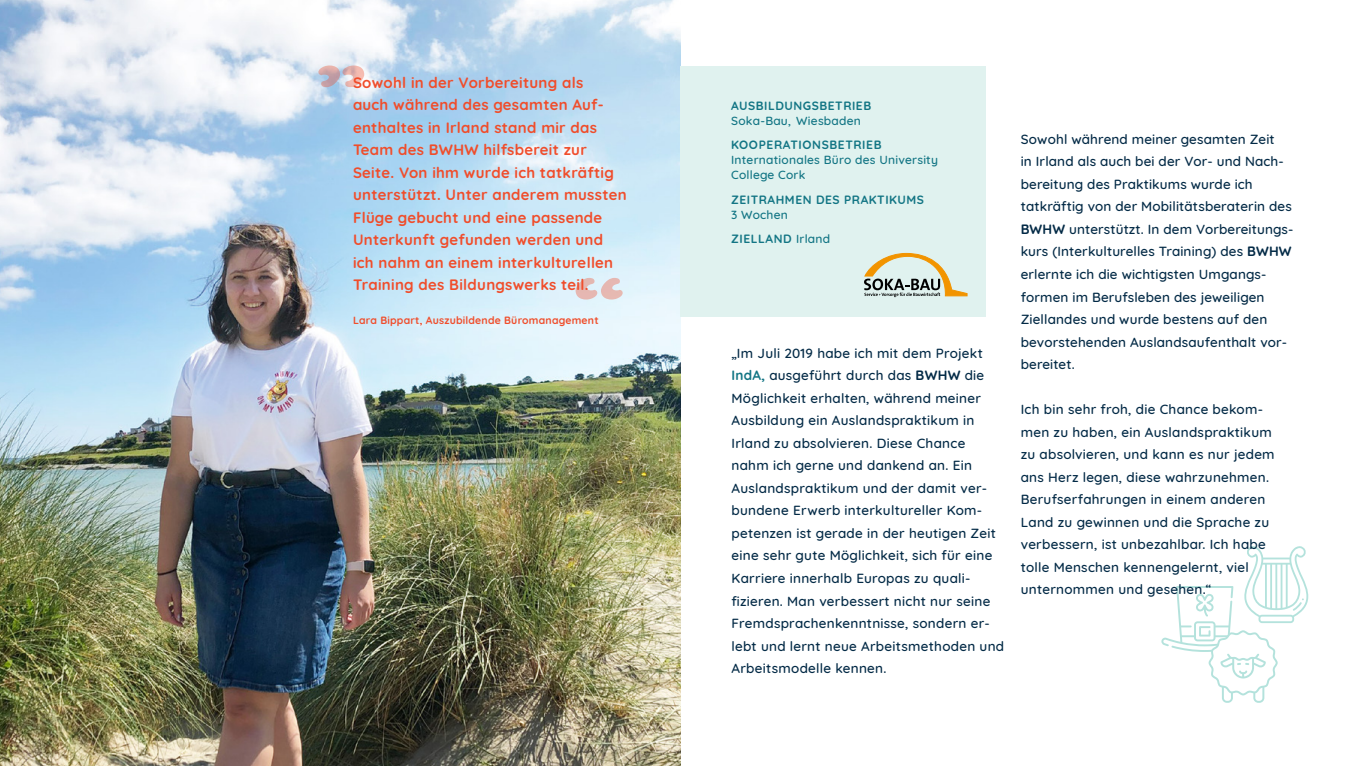
<style>
.page{position:relative;width:1361px;height:766px;background:#fff}
.page>*{position:absolute;margin:0;border:0;box-sizing:border-box;transform-origin:0 0}
.Zitat{font:700 15px/22.5px "Quicksand";letter-spacing:.02em;color:#f04d2b}
.Motiv{font:500 13.5px/22.5px "Quicksand";letter-spacing:.02em;color:#032a46}
.Motiv-2{font:500 12px/15px "Quicksand";letter-spacing:.02em;color:#127584}
.Motiv-3{font:700 12px/15px "Quicksand";letter-spacing:.045em;color:#127584}
.Quelle{font:700 10.5px "Quicksand";letter-spacing:.02em;color:#f04d2b}
.s1{font-weight:700}
.s2{font-weight:500}
.s3{font-weight:700;color:#127584}
</style>
<div class="page">
<img style="left:0;top:0;width:680px;height:765px">
<svg style="left:1161px;top:546px;width:147px;height:156px"></svg>
<div style="left:680px;top:67px;width:305px;height:250px;background:#e0f2ef"></div>
<svg style="left:318px;top:65px;width:46px;height:22px"></svg>
<svg style="left:575px;top:278px;width:47px;height:21px"></svg>
<svg style="left:864px;top:253px;width:103px;height:44px"></svg>
<p class="Zitat" style="left:353px;top:70px;width:275px">Sowohl in der Vorbereitung als<br>auch während des gesamten Auf&shy;enthaltes in Irland stand mir das<br>Team des BWHW hilfsbereit zur<br>Seite. Von ihm wurde ich tatkräftig unterstützt. Unter anderem mussten<br>Flüge gebucht und eine passende<br>Unterkunft gefunden werden und ich nahm an einem interkulturellen<br>Training des Bildungswerks teil.</p>
<p class="Quelle" style="left:353px;top:311px;width:247px">Lara Bippart, Auszubildende Büromanagement</p>
<p class="Motiv-3" style="left:731px;top:97px;width:142px">AUSBILDUNGSBETRIEB</p>
<p class="Motiv-2" style="left:731px;top:112px;width:131px">Soka-Bau, Wiesbaden</p>
<p class="Motiv-2" style="left:731px;top:136px;width:208px"><span class="s1">KOOPERATIONSBETRIEB<br></span>Internationales Büro des University<br>College Cork</p>
<p class="Motiv-3" style="left:731px;top:191px;width:194px">ZEITRAHMEN DES PRAKTIKUMS<br><span class="s2">3 Wochen</span></p>
<p class="Motiv-3" style="left:731px;top:230px;width:101px">ZIELLAND <span class="s2">Irland</span></p>
<p class="Motiv" style="left:731px;top:340px;width:274px">„Im Juli 2019 habe ich mit dem Projekt <span class="s3">IndA,</span> ausgeführt durch das <span class="s1">BWHW</span> die Möglichkeit erhalten, während meiner Ausbildung ein Auslandspraktikum in Irland zu absolvieren. Diese Chance nahm ich gerne und dankend an. Ein Auslandspraktikum und der damit ver&shy;bundene Erwerb interkultureller Kom&shy;petenzen ist gerade in der heutigen Zeit eine sehr gute Möglichkeit, sich für eine Karriere innerhalb Europas zu quali&shy;fizieren. Man verbessert nicht nur seine Fremdsprachenkenntnisse, sondern er&shy;lebt und lernt neue Arbeitsmethoden und Arbeitsmodelle kennen.</p>
<p class="Motiv" style="left:1020px;top:126px;width:274px">Sowohl während meiner gesamten Zeit<br>in Irland als auch bei der Vor- und Nach&shy;bereitung des Praktikums wurde ich tatkräftig von der Mobilitätsberaterin des <span class="s1">BWHW</span> unterstützt. In dem Vorbereitungs&shy;kurs (Interkulturelles Training) des <span class="s1">BWHW </span>erlernte ich die wichtigsten Umgangs&shy;formen im Berufsleben des jeweiligen Ziellandes und wurde bestens auf den bevorstehenden Auslandsaufenthalt vor&shy;bereitet.</p>
<p class="Motiv" style="left:1020px;top:396px;width:255px">Ich bin sehr froh, die Chance bekom&shy;men zu haben, ein Auslandspraktikum zu absolvieren, und kann es nur jedem ans Herz legen, diese wahrzunehmen.<br>Berufserfahrungen in einem anderen Land zu gewinnen und die Sprache zu verbessern, ist unbezahlbar. Ich habe tolle Menschen kennengelernt, viel unternommen und gesehen.“</p>
</div>
